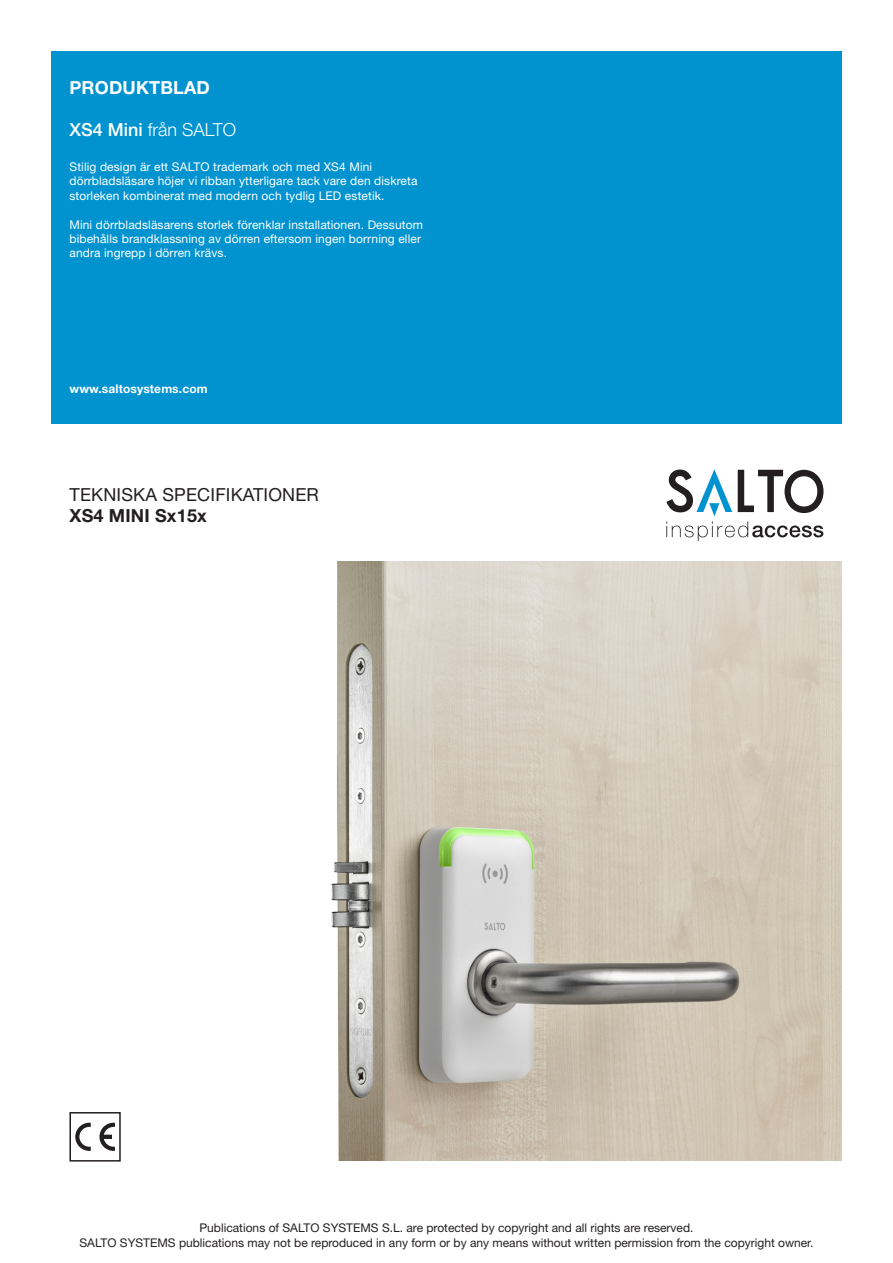
<style>
.page{position:relative;width:893px;height:1263px;background:#fff}
.page>*{position:absolute;margin:0;border:0;box-sizing:border-box;transform-origin:0 0}
.t1{font:18px/21.6px "Helvetica Neue LT Std";letter-spacing:.01em;color:#231f20}
.t2{font:300 18px "Helvetica Neue LT Std";color:#fff}
.t3{font:700 18px "Helvetica Neue LT Std";letter-spacing:.01em;color:#fff}
.t4{font:12px/14.4px "Helvetica Neue LT Std";letter-spacing:.01em;color:#fff}
.t5{font:12px/14.4px "Helvetica Neue LT Std";color:#231f20;text-align:center}
.t6{font:700 12px "Helvetica Neue LT Std";letter-spacing:.01em;color:#fff}
.s1{font-weight:500}
.s2{font-weight:700}
</style>
<div class="page">
<img style="left:331px;top:561px;width:511px;height:600px">
<div style="left:51px;top:51px;width:791px;height:372px;background:#0093d0"></div>
<svg style="left:666px;top:469px;width:157px;height:72px"></svg>
<div style="left:69px;top:1112px;width:52px;height:49px;border:2px solid #231f20"></div>
<svg style="left:75px;top:1123px;width:16px;height:28px"></svg>
<svg style="left:99px;top:1123px;width:16px;height:28px"></svg>
<p class="t3" style="left:69px;top:76px;width:142px">PRODUKTBLAD</p>
<p class="t2" style="left:69px;top:118px;width:168px"><span class="s1">XS4 Mini</span> från SALTO</p>
<p class="t4" style="left:69px;top:159px;width:350px">Stilig design är ett SALTO trademark och med XS4 Mini dörrbladsläsare höjer vi ribban ytterligare tack vare den diskreta storleken kombinerat med modern och tydlig LED estetik.</p>
<p class="t4" style="left:69px;top:217px;width:355px">Mini dörrbladsläsarens storlek förenklar installationen. Dessutom bibehålls brandklassning av dörren eftersom ingen borrning eller andra ingrepp i dörren krävs.</p>
<p class="t6" style="left:69px;top:382px;width:140px">www.saltosystems.com</p>
<p class="t1" style="left:69px;top:483px;width:251px">TEKNISKA SPECIFIKATIONER<br><span class="s2">XS4 MINI Sx15x</span></p>
<p class="t5" style="left:79px;top:1220px;width:735px">Publications of SALTO SYSTEMS S.L. are protected by copyright and all rights are reserved.<br>SALTO SYSTEMS publications may not be reproduced in any form or by any means without written permission from the copyright owner.</p>
</div>
